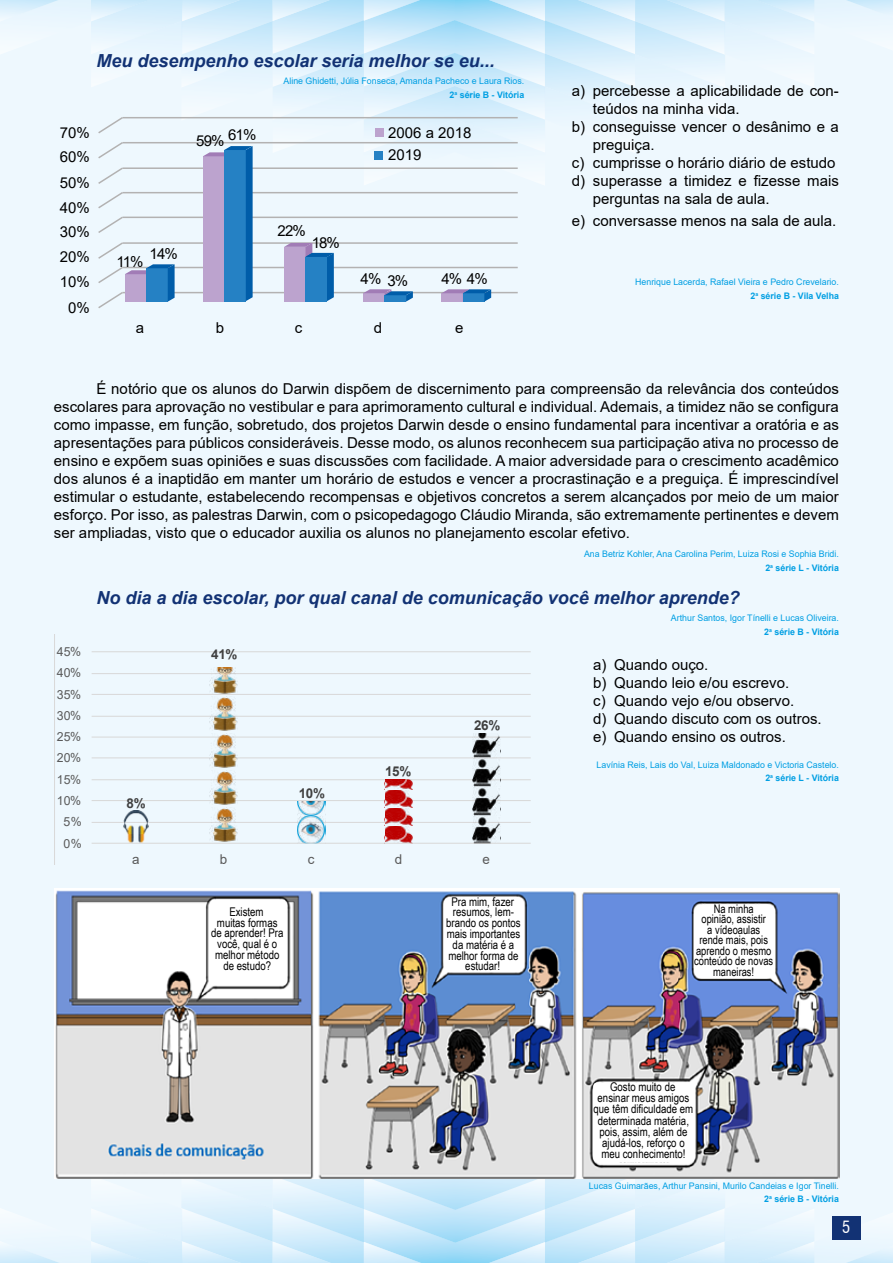
<style>
.page{position:relative;width:893px;height:1263px;background:#eef8fe}
.page>*{position:absolute;margin:0;border:0;box-sizing:border-box;transform-origin:0 0}
.t1{font:italic 700 18px "Arial";color:#123274}
.t2{font:condensed 16.5px "Swiss 721 BT";color:#fff}
.t3{font:15px/18px "Arial";color:#000}
.t4{font:700 13.5px "Arial";letter-spacing:-.02em;color:#404040}
.t5{font:13.5px "Arial";color:#595959}
.t6{font:12.45px "Arial";letter-spacing:.025em;color:#595959}
.t7{font:12px/10.8px "Arial Narrow";color:#000;text-align:center}
.t8{font:11.85px/10.5px "Arial Narrow";color:#000;text-align:center;scale:.96 1}
.t9{font:9px/13.5px "Arial";color:#009fe3;text-align:right}
.s1{font-weight:700}
</style>
<div class="page">
<svg style="left:0;top:1179px;width:893px;height:84px"></svg>
<div style="left:832px;top:1216px;width:28px;height:23px;background:#123274"></div>
<img style="left:54px;top:888px;width:786px;height:291px">
<div style="left:593px;top:1082px;width:101px;height:80px;background:#fff;border-radius:4px"></div>
<div style="left:694px;top:904px;width:81px;height:74px;background:#fff;border-radius:9px"></div>
<div style="left:444px;top:897px;width:80px;height:74px;background:#fff;border-radius:9px"></div>
<div style="left:209px;top:907px;width:77px;height:74px;background:#fff;border-radius:9px"></div>
<hr style="left:92px;top:822px;width:439px;height:1px;background:#d9d9d9">
<hr style="left:92px;top:800px;width:439px;height:1px;background:#d9d9d9">
<hr style="left:92px;top:779px;width:439px;height:1px;background:#d9d9d9">
<hr style="left:92px;top:757px;width:439px;height:1px;background:#d9d9d9">
<hr style="left:92px;top:736px;width:439px;height:2px;background:#d9d9d9">
<hr style="left:92px;top:716px;width:439px;height:1px;background:#d9d9d9">
<hr style="left:92px;top:694px;width:439px;height:1px;background:#d9d9d9">
<hr style="left:92px;top:673px;width:439px;height:1px;background:#d9d9d9">
<hr style="left:92px;top:651px;width:439px;height:1px;background:#d9d9d9">
<hr style="left:92px;top:843px;width:439px;height:1px;background:#d9d9d9">
<svg style="left:54px;top:635px;width:473px;height:230px"></svg>
<svg style="left:0;top:0;width:893px;height:308px"></svg>
<div style="left:375px;top:152px;width:8px;height:8px;background:#2581c4"></div>
<p class="t1" style="left:97px;top:49px;width:400px">Meu desempenho escolar seria melhor se eu...</p>
<p class="t9" style="left:284px;top:74px;width:242px">Aline Ghidetti, Júlia Fonseca, Amanda Pacheco e Laura Rios.<br><span class="s1">2</span><sup>a</sup> <span class="s1">série B - Vitória</span></p>
<p class="t3" style="left:60px;top:124px;width:32px">70%</p>
<p class="t3" style="left:60px;top:148px;width:32px">60%</p>
<p class="t3" style="left:60px;top:174px;width:32px">50%</p>
<p class="t3" style="left:60px;top:195px;width:32px;line-height:25px;text-align:center">40%<br>30%<br>20%<br>10%<br>0%</p>
<p class="t3" style="left:196px;top:128px;width:62px">59% 61%</p>
<p class="t3" style="left:388px;top:122px;width:85px;line-height:22px">2006 a 2018<br>2019</p>
<p class="t3" style="left:116px;top:253px;width:29px">11%</p>
<p class="t3" style="left:150px;top:245px;width:30px">14%</p>
<p class="t3" style="left:278px;top:222px;width:30px">22%</p>
<p class="t3" style="left:312px;top:234px;width:30px">18%</p>
<p class="t3" style="left:361px;top:270px;width:49px">4% 3%</p>
<p class="t3" style="left:441px;top:269px;width:48px">4% 4%</p>
<p class="t3" style="left:136px;top:319px;width:10px">a</p>
<p class="t3" style="left:216px;top:319px;width:10px">b</p>
<p class="t3" style="left:295px;top:319px;width:9px">c</p>
<p class="t3" style="left:374px;top:319px;width:10px">d</p>
<p class="t3" style="left:455px;top:319px;width:10px">e</p>
<p class="t3" style="left:572px;top:82px;width:269px">a) percebesse a aplicabilidade de con-</p>
<p class="t3" style="left:593px;top:100px;width:148px">teúdos na minha vida.</p>
<p class="t3" style="left:572px;top:118px;width:269px">b) conseguisse vencer o desânimo e a</p>
<p class="t3" style="left:593px;top:136px;width:63px">preguiça.</p>
<p class="t3" style="left:572px;top:154px;width:265px">c) cumprisse o horário diário de estudo</p>
<p class="t3" style="left:572px;top:172px;width:269px">d) superasse a timidez e fizesse mais</p>
<p class="t3" style="left:593px;top:190px;width:178px">perguntas na sala de aula.</p>
<p class="t3" style="left:572px;top:212px;width:266px">e) conversasse menos na sala de aula.</p>
<p class="t9" style="left:635px;top:275px;width:205px">Henrique Lacerda, Rafael Vieira e Pedro Crevelario.<br><span class="s1">2</span><sup>a</sup> <span class="s1">série B - Vila Velha</span></p>
<p class="t3" style="left:54px;top:379px;width:786px;text-align:justify;text-indent:43px">É notório que os alunos do Darwin dispõem de discernimento para compreensão da relevância dos conteúdos escolares para aprovação no vestibular e para aprimoramento cultural e individual. Ademais, a timidez não se configura como impasse, em função, sobretudo, dos projetos Darwin desde o ensino fundamental para incentivar a oratória e as apresentações para públicos consideráveis. Desse modo, os alunos reconhecem sua participação ativa no processo de ensino e expõem suas opiniões e suas discussões com facilidade. A maior adversidade para o crescimento acadêmico dos alunos é a inaptidão em manter um horário de estudos e vencer a procrastinação e a preguiça. É imprescindível estimular o estudante, estabelecendo recompensas e objetivos concretos a serem alcançados por meio de um maior esforço. Por isso, as palestras Darwin, com o psicopedagogo Cláudio Miranda, são extremamente pertinentes e devem ser ampliadas, visto que o educador auxilia os alunos no planejamento escolar efetivo.</p>
<p class="t9" style="left:584px;top:547px;width:256px">Ana Betriz Kohler, Ana Carolina Perim, Luiza Rosi e Sophia Bridi.<br><span class="s1">2</span><sup>a</sup> <span class="s1">série L - Vitória</span></p>
<p class="t1" style="left:97px;top:586px;width:645px">No dia a dia escolar, por qual canal de comunicação você melhor aprende?</p>
<p class="t6" style="left:57px;top:643px;width:26px">45%</p>
<p class="t6" style="left:57px;top:664px;width:26px">40%</p>
<p class="t6" style="left:57px;top:686px;width:26px">35%</p>
<p class="t6" style="left:57px;top:707px;width:26px">30%</p>
<p class="t6" style="left:57px;top:728px;width:26px">25%</p>
<p class="t6" style="left:57px;top:749px;width:26px">20%</p>
<p class="t6" style="left:57px;top:771px;width:26px">15%</p>
<p class="t6" style="left:57px;top:792px;width:26px">10%</p>
<p class="t6" style="left:64px;top:813px;width:20px">5%</p>
<p class="t6" style="left:64px;top:834px;width:20px">0%</p>
<p class="t4" style="left:127px;top:794px;width:21px">8%</p>
<p class="t4" style="left:211px;top:645px;width:28px">41%</p>
<p class="t4" style="left:299px;top:783px;width:28px">10%</p>
<p class="t4" style="left:385px;top:762px;width:28px">15%</p>
<p class="t4" style="left:474px;top:716px;width:28px">26%</p>
<p class="t5" style="left:132px;top:850px;width:9px">a</p>
<p class="t5" style="left:220px;top:850px;width:9px">b</p>
<p class="t5" style="left:308px;top:850px;width:8px">c</p>
<p class="t5" style="left:395px;top:850px;width:9px">d</p>
<p class="t5" style="left:483px;top:850px;width:9px">e</p>
<p class="t7" style="left:211px;top:906px;width:74px">Existem<br>muitas formas de aprender! Pra você, qual é o melhor método de estudo?</p>
<p class="t7" style="left:446px;top:895px;width:76px">Pra mim, fazer resumos, lem&shy;brando os pontos mais importantes da matéria é a melhor forma de estudar!</p>
<p class="t9" style="left:671px;top:611px;width:169px">Arthur Santos, Igor Tínelli e Lucas Oliveira.<br><span class="s1">2</span><sup>a</sup> <span class="s1">série B - Vitória</span></p>
<p class="t3" style="left:593px;top:656px;width:230px">a) Quando ouço.<br>b) Quando leio e/ou escrevo.<br>c) Quando vejo e/ou observo.<br>d) Quando discuto com os outros. e) Quando ensino os outros.</p>
<p class="t9" style="left:597px;top:758px;width:244px">Lavínia Reis, Lais do Val, Luiza Maldonado e Victoria Castelo.<br><span class="s1">2</span><sup>a</sup> <span class="s1">série L - Vitória</span></p>
<p class="t8" style="left:694px;top:903px;width:84px">Na minha<br>opinião, assistir<br>a vídeoaulas rende mais, pois aprendo o mesmo conteúdo de novas maneiras!</p>
<p class="t7" style="left:594px;top:1081px;width:101px;line-height:11.2px">Gosto muito de ensinar meus amigos que têm dificuldade em determinada matéria, pois, assim, além de ajudá-los, reforço o meu conhecimento!</p>
<p class="t9" style="left:589px;top:1179px;width:252px">Lucas Guimarães, Arthur Pansini, Murilo Candeias e Igor Tinelli.<br><span class="s1">2</span><sup>a</sup> <span class="s1">série B - Vitória</span></p>
<p class="t2" style="left:842px;top:1217px;width:10px">5</p>
</div>
